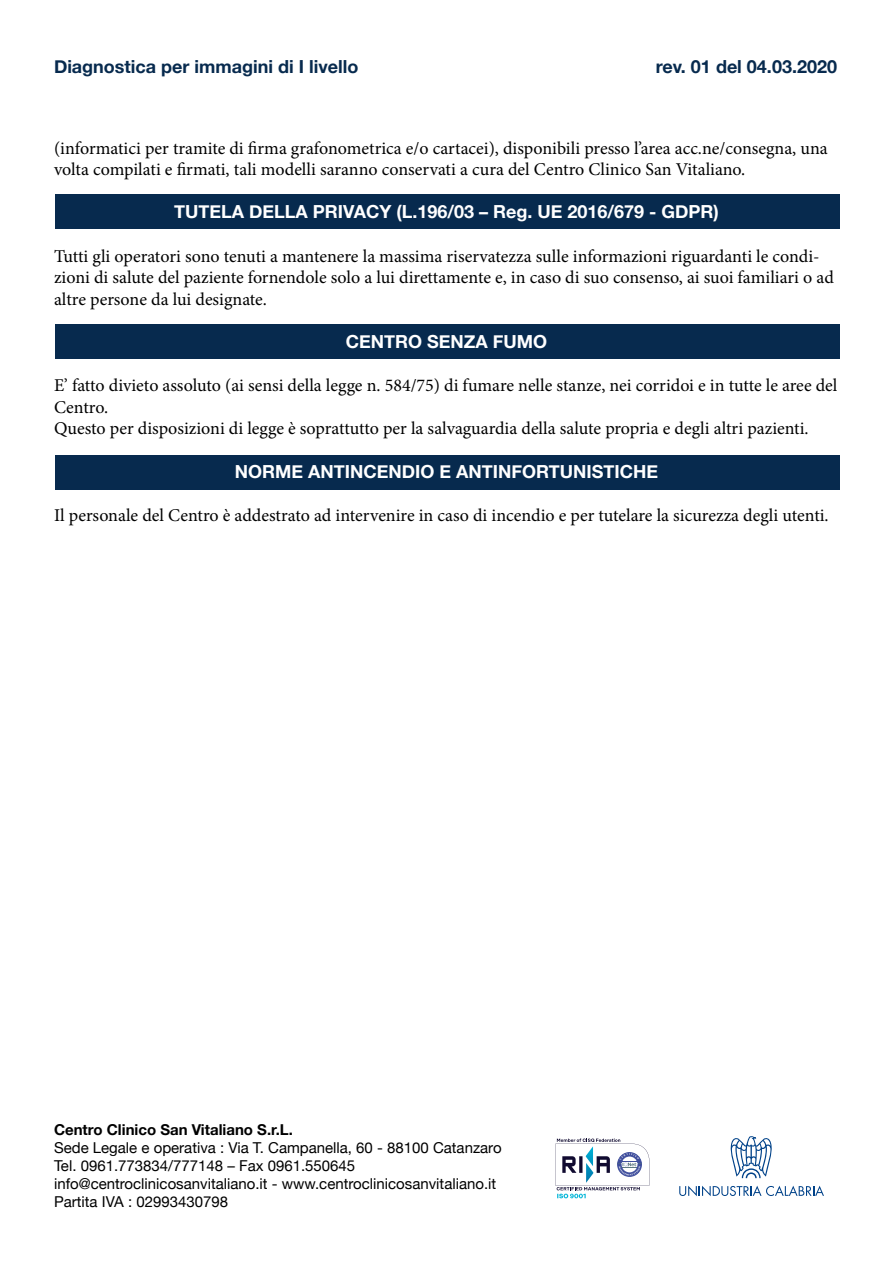
<style>
.page{position:relative;width:893px;height:1263px;background:#fff}
.page>*{position:absolute;margin:0;border:0;box-sizing:border-box;transform-origin:0 0}
.t1{font:18px/21.6px "Minion Pro";color:#000}
.t2{font:700 18px "Helvetica Neue";color:#fff}
.t3{font:700 18px "Helvetica Neue";color:#072a4e}
.t4{font:15px/18px "Helvetica Neue";color:#000}
.t5{font:700 15px "Helvetica Neue";color:#000}
</style>
<div class="page">
<div style="left:55px;top:455px;width:785px;height:35px;background:#072a4e"></div>
<div style="left:55px;top:324px;width:785px;height:35px;background:#072a4e"></div>
<div style="left:55px;top:194px;width:785px;height:34px;background:#072a4e"></div>
<svg style="left:730px;top:1136px;width:42px;height:42px"></svg>
<svg style="left:679px;top:1186px;width:145px;height:10px"></svg>
<svg style="left:555px;top:1138px;width:94px;height:60px"></svg>
<p class="t3" style="left:54px;top:52px;width:306px">Diagnostica per immagini di I livello</p>
<p class="t3" style="left:656px;top:52px;width:183px">rev. 01 del 04.03.2020</p>
<p class="t1" style="left:54px;top:137px;width:775px">(informatici per tramite di firma grafonometrica e/o cartacei), disponibili presso l’area acc.ne/consegna, una volta compilati e firmati, tali modelli saranno conservati a cura del Centro Clinico San Vitaliano.</p>
<p class="t2" style="left:174px;top:198px;width:546px">TUTELA DELLA PRIVACY (L.196/03 – Reg. UE 2016/679 - GDPR)</p>
<p class="t1" style="left:54px;top:245px;width:781px">Tutti gli operatori sono tenuti a mantenere la massima riservatezza sulle informazioni riguardanti le condi&shy;zioni di salute del paziente fornendole solo a lui direttamente e, in caso di suo consenso, ai suoi familiari o ad altre persone da lui designate.</p>
<p class="t2" style="left:346px;top:327px;width:203px">CENTRO SENZA FUMO</p>
<p class="t1" style="left:54px;top:375px;width:785px">E’ fatto divieto assoluto (ai sensi della legge n. 584/75) di fumare nelle stanze, nei corridoi e in tutte le aree del<br>Centro.<br>Questo per disposizioni di legge è soprattutto per la salvaguardia della salute propria e degli altri pazienti.</p>
<p class="t2" style="left:235px;top:457px;width:425px">NORME ANTINCENDIO E ANTINFORTUNISTICHE</p>
<p class="t1" style="left:54px;top:504px;width:776px">Il personale del Centro è addestrato ad intervenire in caso di incendio e per tutelare la sicurezza degli utenti.</p>
<p class="t5" style="left:54px;top:1118px;width:240px">Centro Clinico San Vitaliano S.r.L.</p>
<p class="t4" style="left:54px;top:1140px;width:449px">Sede Legale e operativa : Via T. Campanella, 60 - 88100 Catanzaro Tel. 0961.773834/777148 – Fax 0961.550645 info@centroclinicosanvitaliano.it - www.centroclinicosanvitaliano.it Partita IVA : 02993430798</p>
</div>
